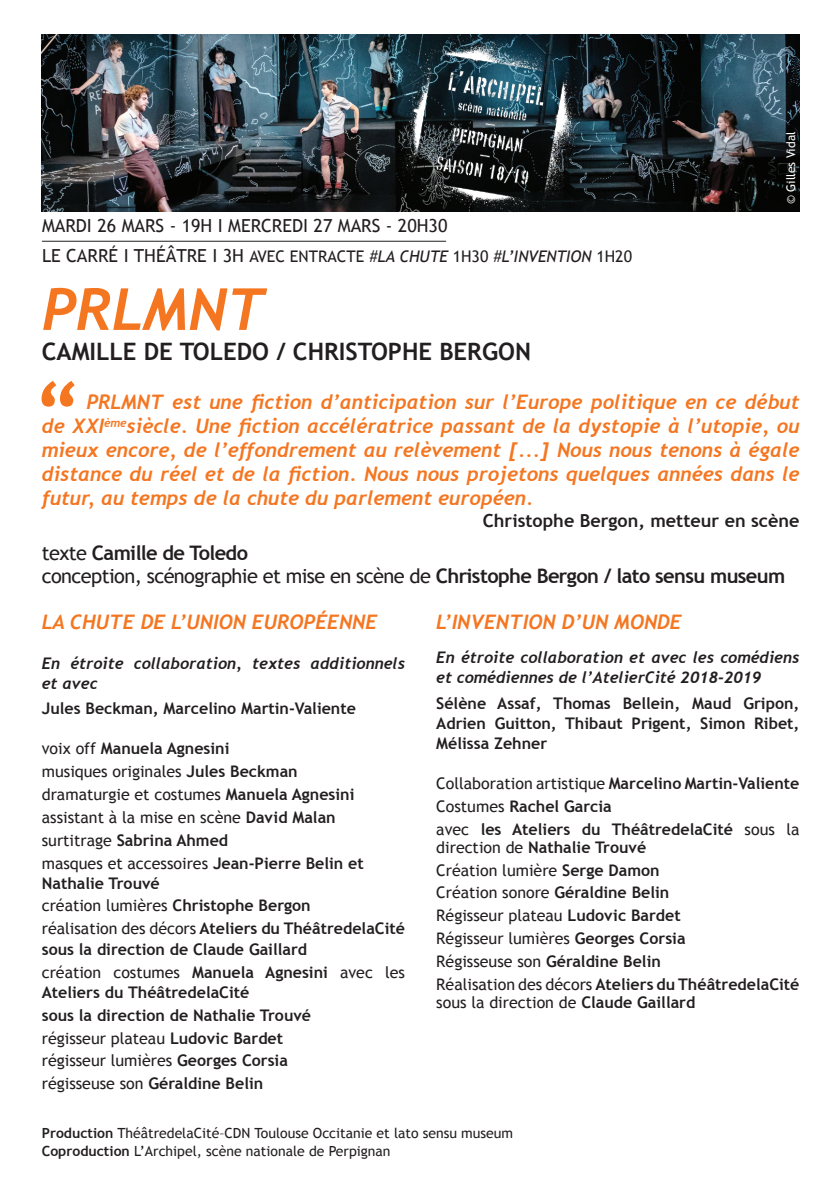
<style>
.page{position:relative;width:840px;height:1191px;background:#fff}
.page>*{position:absolute;margin:0;border:0;box-sizing:border-box;transform-origin:0 0}
.t1{font:700 82px "Trebuchet MS";color:#f47621}
.t2{font:italic 700 58px "Trebuchet";color:#f47621}
.t3{font:700 24px "Trebuchet MS";color:#231f20}
.t4{font:italic 700 20px/24px "Trebuchet";color:#f47621;text-align:justify}
.t5{font:700 20px/23px "Trebuchet MS";color:#231f20}
.t6{font:18px "Trebuchet MS";color:#231f20}
.t7{font:700 18px "Trebuchet MS";color:#231f20}
.t8{font:700 16px/22.8px "Trebuchet MS";color:#231f20}
.t9{font:16px/22.8px "Trebuchet MS";color:#231f20}
.t10{font:italic 700 16px/20px "Trebuchet";color:#231f20}
.t11{font:14px/18px "Trebuchet MS";color:#231f20}
.t12{font:12px "Trebuchet MS";color:#fff}
.s1{font-size:18px}
.s2{font-style:italic}
.s3{font-weight:400}
.s4{font-weight:700}
</style>
<div class="page">
<img style="left:42px;top:34px;width:757px;height:178px">
<img style="left:396px;top:34px;width:188px;height:180px">
<hr style="left:42px;top:241px;width:404px;height:1px;background:#231f20">
<p class="t6" style="left:42px;top:215px;width:407px">mardi 26 mars - 19h i mercredi 27 mars - 20h30</p>
<p class="t9" style="left:42px;top:245px;width:591px"><span class="s1">le carré i théâtre i 3h</span> avec entracte <span class="s2">#LA CHUTE</span> 1h30 <span class="s2">#L’INVENTION</span> 1h20</p>
<h2 class="t2" style="left:42px;top:274px;width:226px">PRLMNT</h2>
<h3 class="t3" style="left:42px;top:336px;width:490px">Camille de Toledo / ChrisTophe Bergon</h3>
<p class="t12" style="left:783px;top:204px;width:74px;rotate:-90deg">© Gilles vidal</p>
<h1 class="t1" style="left:33px;top:361px;width:50px">“</h1>
<p class="t4" style="left:42px;top:390px;width:758px;text-indent:45px">PRLMNT est une fiction d’anticipation sur l’Europe politique en ce début de XXI<sup>ème</sup>siècle. Une fiction accélératrice passant de la dystopie à l’utopie, ou mieux encore, de l’effondrement au relèvement [...] Nous nous tenons à égale distance du réel et de la fiction. Nous nous projetons quelques années dans le futur, au temps de la chute du parlement européen.</p>
<p class="t7" style="left:482px;top:509px;width:318px">Christophe Bergon, metteur en scène</p>
<p class="t5" style="left:42px;top:542px;width:744px"><span class="s3">texte</span> Camille de Toledo<br><span class="s3">conception, scénographie et mise en scène de</span> Christophe Bergon / lato sensu museum</p>
<p class="t4" style="left:42px;top:610px;width:337px">LA CHUTE DE L’UNION EUROPéENNE</p>
<p class="t10" style="left:42px;top:653px;width:364px">En étroite collaboration, textes additionnels et avec</p>
<p class="t8" style="left:42px;top:697px;width:315px">Jules Beckman, marcelino martin-Valiente</p>
<p class="t9" style="left:42px;top:737px;width:323px">voix off <span class="s4">manuela agnesini<br></span>musiques originales <span class="s4">Jules Beckman </span>dramaturgie et costumes <span class="s4">manuela agnesini </span>assistant à la mise en scène <span class="s4">david malan </span>surtitrage <span class="s4">sabrina ahmed<br></span>masques et accessoires <span class="s4">Jean-pierre Belin et</span></p>
<p class="t8" style="left:42px;top:871px;width:364px">nathalie Trouvé<br><span class="s3">création lumières</span> Christophe Bergon<br><span class="s3">réalisation des décors</span> ateliers du ThéâtredelaCité</p>
<p class="t8" style="left:42px;top:938px;width:364px">sous la direction de Claude gaillard<br><span class="s3">création costumes</span> manuela agnesini <span class="s3">avec les</span></p>
<p class="t8" style="left:42px;top:981px;width:271px">ateliers du ThéâtredelaCité<br>sous la direction de nathalie Trouvé <span class="s3">régisseur plateau</span> ludovic Bardet <span class="s3">régisseur lumières</span> georges Corsia <span class="s3">régisseuse son</span> géraldine Belin</p>
<p class="t4" style="left:436px;top:610px;width:247px">L’INVENTION D’UN MONDE</p>
<p class="t10" style="left:436px;top:648px;width:364px">En étroite collaboration et avec les comédiens et comédiennes de l’AtelierCité 2018-2019</p>
<p class="t8" style="left:436px;top:693px;width:364px;line-height:20px;text-align:justify">sélène assaf, Thomas Bellein, maud gripon, adrien guitton, Thibaut prigent, simon ribet, mélissa Zehner</p>
<p class="t8" style="left:436px;top:772px;width:364px"><span class="s3">collaboration artistique</span> marcelino martin-Valiente <span class="s3">costumes</span> rachel garcia<br><span class="s3">avec</span> les ateliers du ThéâtredelaCité <span class="s3">sous la</span></p>
<p class="t9" style="left:436px;top:836px;width:364px">direction de <span class="s4">nathalie Trouvé<br></span>création lumière <span class="s4">serge damon<br></span>création sonore <span class="s4">géraldine Belin<br></span>régisseur plateau <span class="s4">ludovic Bardet<br></span>régisseur lumières <span class="s4">georges Corsia<br></span>régisseuse son <span class="s4">géraldine Belin<br></span>réalisation des décors <span class="s4">ateliers du ThéâtredelaCité</span></p>
<p class="t9" style="left:436px;top:991px;width:260px">sous la direction de <span class="s4">Claude gaillard</span></p>
<p class="t11" style="left:42px;top:1123px;width:472px"><span class="s4">production</span> théâtredelacité–cdn toulouse Occitanie et lato sensu museum<br><span class="s4">Coproduction</span> l’archipel, scène nationale de Perpignan</p>
</div>
